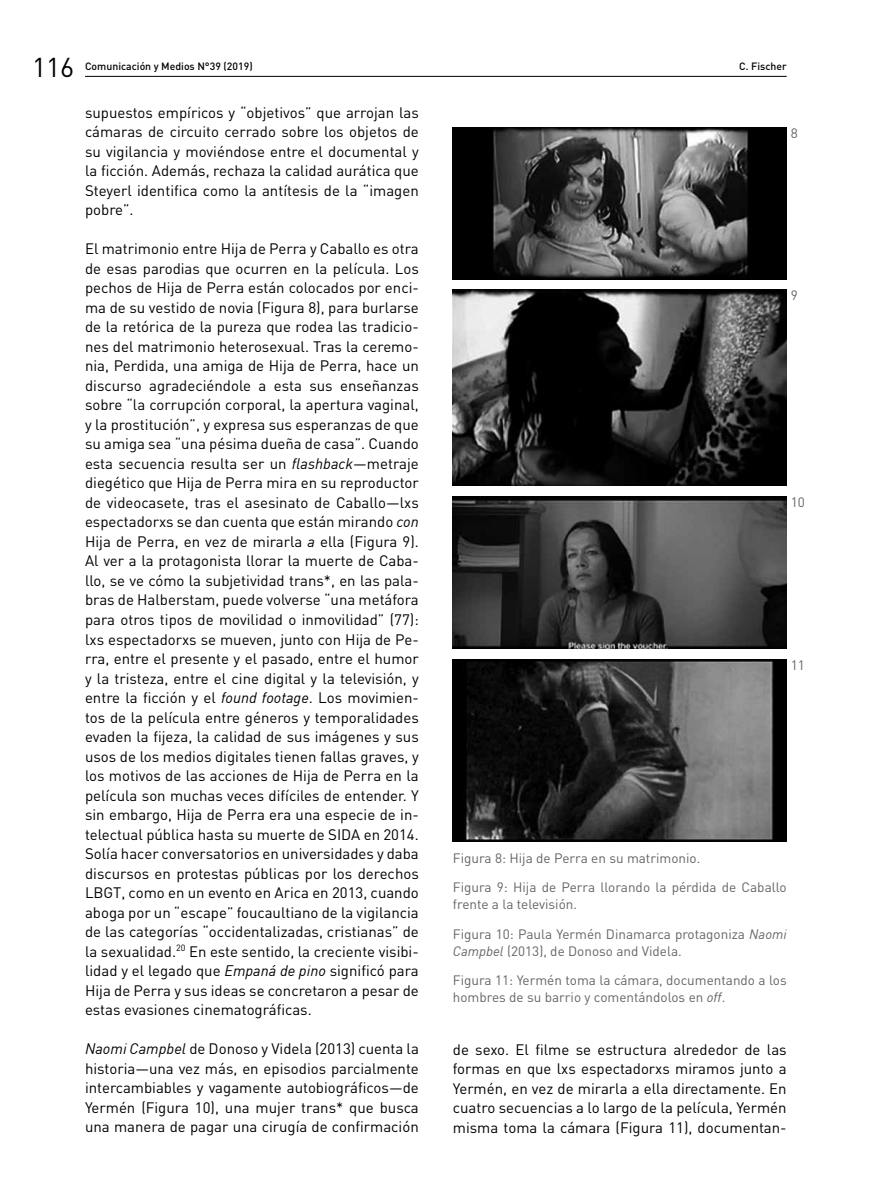
<style>
.page{position:relative;width:893px;height:1191px;background:#fff}
.page>*{position:absolute;margin:0;border:0;box-sizing:border-box;transform-origin:0 0}
.t1{font:27px "DIN Pro";color:#000}
.t2{font:15px/19.5px "DIN Pro";color:#000;text-align:justify}
.t3{font:13.5px/29.2px "DIN Pro";color:#636466}
.t4{font:500 10.5px "DIN Pro";color:#000}
.s1{font-family:"DIN";font-style:italic}
</style>
<div class="page">
<hr style="left:85px;top:76px;width:702px;height:1px;background:#000">
<img style="left:453px;top:128px;width:334px;height:151px">
<img style="left:453px;top:496px;width:334px;height:152px">
<img style="left:453px;top:659px;width:334px;height:182px">
<img style="left:453px;top:290px;width:334px;height:196px">
<h1 class="t1" style="left:32px;top:48px;width:44px">116</h1>
<p class="t4" style="left:85px;top:59px;width:169px">Comunicación y Medios N°39 (2019)</p>
<p class="t4" style="left:739px;top:59px;width:49px">C. Fischer</p>
<p class="t2" style="left:85px;top:102px;width:335px">supuestos empíricos y “objetivos” que arrojan las cámaras de circuito cerrado sobre los objetos de su vigilancia y moviéndose entre el documental y la ficción. Además, rechaza la calidad aurática que Steyerl identifica como la antítesis de la “imagen pobre”.</p>
<p class="t2" style="left:85px;top:238px;width:335px">El matrimonio entre Hija de Perra y Caballo es otra de esas parodias que ocurren en la película. Los pechos de Hija de Perra están colocados por enci&shy;ma de su vestido de novia (Figura 8), para burlarse de la retórica de la pureza que rodea las tradicio&shy;nes del matrimonio heterosexual. Tras la ceremo&shy;nia, Perdida, una amiga de Hija de Perra, hace un discurso agradeciéndole a esta sus enseñanzas sobre “la corrupción corporal, la apertura vaginal, y la prostitución”, y expresa sus esperanzas de que su amiga sea “una pésima dueña de casa”. Cuando esta secuencia resulta ser un <span class="s1">flashback</span>—metraje diegético que Hija de Perra mira en su reproductor de videocasete, tras el asesinato de Caballo—lxs espectadorxs se dan cuenta que están mirando <span class="s1">con </span>Hija de Perra, en vez de mirarla <span class="s1">a</span> ella (Figura 9).<br>Al ver a la protagonista llorar la muerte de Caba&shy;llo, se ve cómo la subjetividad trans*, en las pala&shy;bras de Halberstam, puede volverse “una metáfora para otros tipos de movilidad o inmovilidad” (77): lxs espectadorxs se mueven, junto con Hija de Pe&shy;rra, entre el presente y el pasado, entre el humor y la tristeza, entre el cine digital y la televisión, y entre la ficción y el <span class="s1">found footage</span>. Los movimien&shy;tos de la película entre géneros y temporalidades evaden la fijeza, la calidad de sus imágenes y sus usos de los medios digitales tienen fallas graves, y los motivos de las acciones de Hija de Perra en la película son muchas veces difíciles de entender. Y sin embargo, Hija de Perra era una especie de in&shy;telectual pública hasta su muerte de SIDA en 2014.<br>Solía hacer conversatorios en universidades y daba discursos en protestas públicas por los derechos LBGT, como en un evento en Arica en 2013, cuando aboga por un “escape” foucaultiano de la vigilancia de las categorías “occidentalizadas, cristianas” de la sexualidad.<sup>20</sup> En este sentido, la creciente visibi&shy;lidad y el legado que <span class="s1">Empaná de pino</span> significó para Hija de Perra y sus ideas se concretaron a pesar de estas evasiones cinematográficas.</p>
<p class="t2" style="left:85px;top:1038px;width:335px"><span class="s1">Naomi Campbel</span> de Donoso y Videla (2013) cuenta la historia—una vez más, en episodios parcialmente intercambiables y vagamente autobiográficos—de Yermén (Figura 10), una mujer trans* que busca una manera de pagar una cirugía de confirmación</p>
<p class="t3" style="left:791px;top:118px;width:9px">8</p>
<p class="t3" style="left:791px;top:280px;width:9px">9</p>
<p class="t3" style="left:791px;top:486px;width:16px">10</p>
<p class="t3" style="left:791px;top:649px;width:16px">11</p>
<p class="t3" style="left:453px;top:842px;width:335px">Figura 8: Hija de Perra en su matrimonio.<br>Figura 9: Hija de Perra llorando la pérdida de Caballo</p>
<p class="t3" style="left:453px;top:889px;width:335px">frente a la televisión.<br>Figura 10: Paula Yermén Dinamarca protagoniza <span class="s1">Naomi</span></p>
<p class="t3" style="left:453px;top:935px;width:335px"><span class="s1">Campbel</span> (2013), de Donoso and Videla.<br>Figura 11: Yermén toma la cámara, documentando a los</p>
<p class="t3" style="left:453px;top:982px;width:274px">hombres de su barrio y comentándolos en <span class="s1">off</span>.</p>
<p class="t2" style="left:453px;top:1038px;width:335px">de sexo. El filme se estructura alrededor de las formas en que lxs espectadorxs miramos junto a Yermén, en vez de mirarla a ella directamente. En cuatro secuencias a lo largo de la película, Yermén misma toma la cámara (Figura 11), documentan-</p>
</div>
